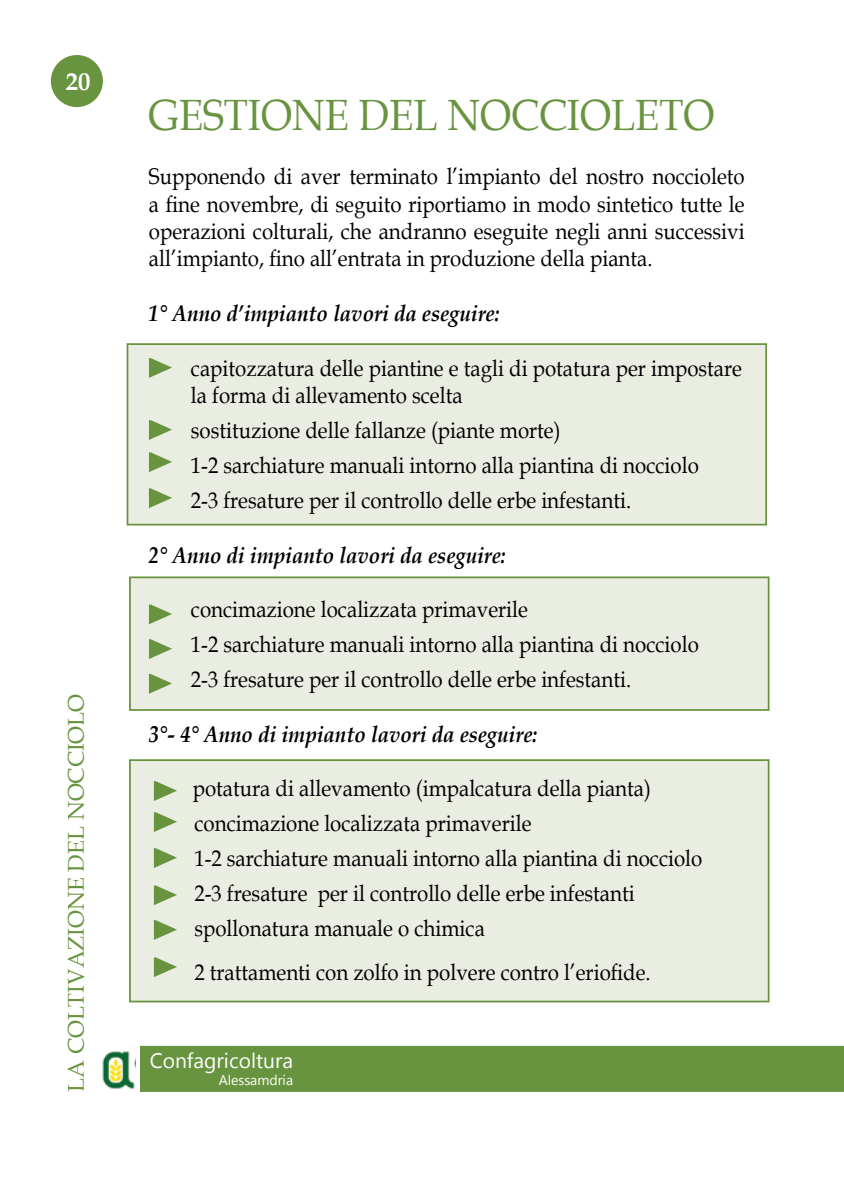
<style>
.page{position:relative;width:844px;height:1191px;background:#fff}
.page>*{position:absolute;margin:0;border:0;box-sizing:border-box;transform-origin:0 0}
.t1{font:43.75px "Book Antiqua";color:#69943f;scale:.9 1}
.t2{font:700 24.5px "Book Antiqua";color:#fff}
.t3{font:22.75px/35px "Book Antiqua";color:#000;scale:.9 1}
.t4{font:italic 700 22.75px "Book Antiqua";color:#000;scale:.9 1}
.t5{font:22.75px "Book Antiqua";color:#69943f}
.t6{font:21px "Gadugi";color:#fff}
.t7{font:14px "Gadugi";color:#fff}
</style>
<div class="page">
<div style="left:51px;top:55px;width:52px;height:52px;background:#69943f;border-radius:50%"></div>
<div style="left:140px;top:1045px;width:703px;height:47px;background:#69943f"></div>
<img style="left:102px;top:1051px;width:33px;height:38px">
<div style="left:129px;top:759px;width:640px;height:243px;background:#eaede2;border:2px solid #69943f"></div>
<div style="left:129px;top:576px;width:640px;height:135px;background:#eaede2;border:2px solid #69943f"></div>
<div style="left:126px;top:343px;width:640px;height:182px;background:#eaede2;border:2px solid #69943f"></div>
<svg style="left:149px;top:420px;width:23px;height:20px"></svg>
<svg style="left:149px;top:452px;width:23px;height:20px"></svg>
<svg style="left:149px;top:488px;width:23px;height:20px"></svg>
<svg style="left:149px;top:604px;width:23px;height:20px"></svg>
<svg style="left:149px;top:639px;width:23px;height:20px"></svg>
<svg style="left:149px;top:674px;width:23px;height:20px"></svg>
<svg style="left:149px;top:358px;width:23px;height:20px"></svg>
<svg style="left:154px;top:781px;width:23px;height:20px"></svg>
<svg style="left:154px;top:812px;width:23px;height:20px"></svg>
<svg style="left:154px;top:848px;width:23px;height:20px"></svg>
<svg style="left:154px;top:885px;width:23px;height:20px"></svg>
<svg style="left:154px;top:920px;width:23px;height:20px"></svg>
<svg style="left:154px;top:957px;width:23px;height:20px"></svg>
<p class="t2" style="left:66px;top:65px;width:26px">20</p>
<p class="t5" style="left:60px;top:1091px;width:399px;rotate:-90deg">LA COLTIVAZIONE DEL NOCCIOLO</p>
<h1 class="t1" style="left:149px;top:84px;width:629px">GESTIONE DEL NOCCIOLETO</h1>
<p class="t3" style="left:149px;top:162px;width:663px;line-height:27.3px;text-align:justify">Supponendo di aver terminato l’impianto del nostro noccioleto a fine novembre, di seguito riportiamo in modo sintetico tutte le operazioni colturali, che andranno eseguite negli anni successivi all’impianto, fino all’entrata in produzione della pianta.</p>
<p class="t4" style="left:149px;top:297px;width:391px">1° Anno d’impianto lavori da eseguire:</p>
<p class="t3" style="left:191px;top:354px;width:613px;line-height:27.3px">capitozzatura delle piantine e tagli di potatura per impostare la forma di allevamento scelta</p>
<p class="t3" style="left:191px;top:412px;width:565px">sostituzione delle fallanze (piante morte)<br>1-2 sarchiature manuali intorno alla piantina di nocciolo<br>2-3 fresature per il controllo delle erbe infestanti.</p>
<p class="t4" style="left:149px;top:539px;width:398px">2° Anno di impianto lavori da eseguire:</p>
<p class="t3" style="left:191px;top:591px;width:565px">concimazione localizzata primaverile<br>1-2 sarchiature manuali intorno alla piantina di nocciolo<br>2-3 fresature per il controllo delle erbe infestanti.</p>
<p class="t4" style="left:149px;top:718px;width:433px">3°- 4° Anno di impianto lavori da eseguire:</p>
<p class="t3" style="left:193px;top:770px;width:567px">potatura di allevamento (impalcatura della pianta) concimazione localizzata primaverile<br>1-2 sarchiature manuali intorno alla piantina di nocciolo 2-3 fresature per il controllo delle erbe infestanti spollonatura manuale o chimica</p>
<p class="t3" style="left:194px;top:954px;width:508px">2 trattamenti con zolfo in polvere contro l’eriofide.</p>
<p class="t6" style="left:150px;top:1048px;width:145px">Confagricoltura</p>
<p class="t7" style="left:218px;top:1071px;width:76px">Alessamdria</p>
</div>
